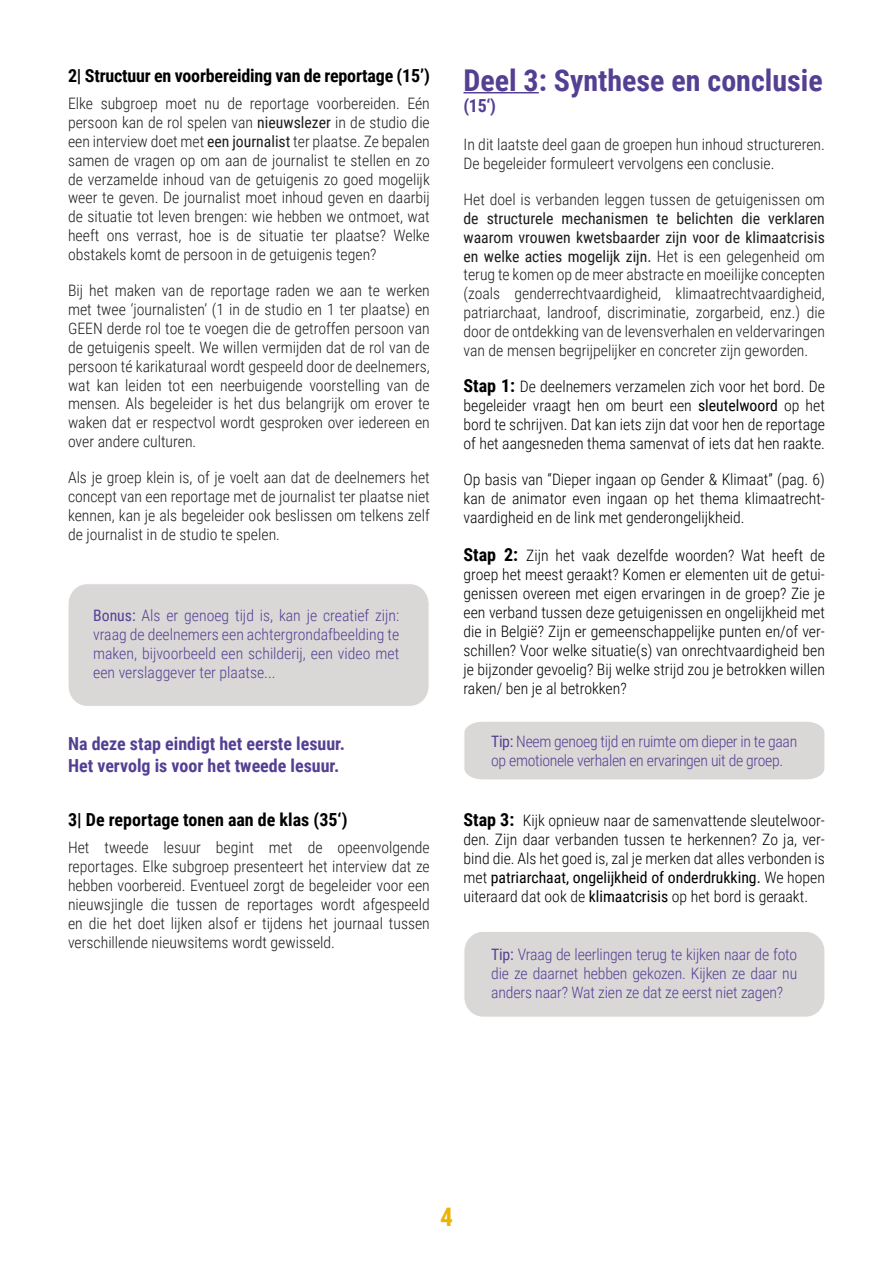
<style>
.page{position:relative;width:893px;height:1263px;background:#fff}
.page>*{position:absolute;margin:0;border:0;box-sizing:border-box;transform-origin:0 0}
.t1{font:700 30px "Roboto Condensed";color:#544093}
.t2{font:700 25.5px "Roboto Condensed";color:#edb300}
.t3{font:700 18px "Roboto Condensed";letter-spacing:-.01em;color:#000}
.t4{font:700 18px/21.6px "Roboto Condensed";color:#544093}
.t5{font:300 15.75px/18.9px "Roboto Condensed";color:#1d1d1b;text-align:justify}
.t6{font:300 15.75px/18.9px "Roboto Condensed";color:#000;text-align:justify}
.t7{font:300 15.75px/18.9px "Roboto Condensed";letter-spacing:-.01em;color:#544093;text-align:justify}
.s1{font-weight:400}
.s2{font-weight:700;font-size:18px}
</style>
<div class="page">
<div style="left:68px;top:584px;width:361px;height:122px;background:#dad7d7;border-radius:20px"></div>
<div style="left:68px;top:583px;width:361px;height:124px;border:1px solid #fff;border-radius:20px"></div>
<hr style="left:463px;top:92px;width:76px;height:1px;background:#544093">
<div style="left:464px;top:721px;width:361px;height:59px;background:#dad7d7"></div>
<div style="left:464px;top:931px;width:361px;height:86px;background:#dad7d7;border-radius:20px"></div>
<div style="left:463px;top:931px;width:362px;height:86px;border:1px solid #fff;border-radius:20px"></div>
<p class="t3" style="left:68px;top:63px;width:363px">2| Structuur en voorbereiding van de reportage (15’)</p>
<p class="t5" style="left:68px;top:93px;width:363px">Elke subgroep moet nu de reportage voorbereiden. Eén persoon kan de rol spelen van <span class="s1">nieuwslezer</span> in de studio die een interview doet met <span class="s1">een journalist</span> ter plaatse. Ze bepalen samen de vragen op om aan de journalist te stellen en zo de verzamelde inhoud van de getuigenis zo goed mogelijk weer te geven. De journalist moet inhoud geven en daarbij de situatie tot leven brengen: wie hebben we ontmoet, wat heeft ons verrast, hoe is de situatie ter plaatse? Welke obstakels komt de persoon in de getuigenis tegen?</p>
<p class="t5" style="left:68px;top:280px;width:363px">Bij het maken van de reportage raden we aan te werken met twee ‘journalisten’ (1 in de studio en 1 ter plaatse) en GEEN derde rol toe te voegen die de getroffen persoon van de getuigenis speelt. We willen vermijden dat de rol van de persoon té karikaturaal wordt gespeeld door de deelnemers, wat kan leiden tot een neerbuigende voorstelling van de mensen. Als begeleider is het dus belangrijk om erover te waken dat er respectvol wordt gesproken over iedereen en over andere culturen.</p>
<p class="t5" style="left:68px;top:468px;width:363px">Als je groep klein is, of je voelt aan dat de deelnemers het concept van een reportage met de journalist ter plaatse niet kennen, kan je als begeleider ook beslissen om telkens zelf de journalist in de studio te spelen.</p>
<p class="t7" style="left:93px;top:606px;width:308px"><span class="s1">Bonus:</span> Als er genoeg tijd is, kan je creatief zijn: vraag de deelnemers een achtergrondafbeelding te maken, bijvoorbeeld een schilderij, een video met een verslaggever ter plaatse...</p>
<p class="t4" style="left:68px;top:732px;width:278px">Na deze stap eindigt het eerste lesuur.<br>Het vervolg is voor het tweede lesuur.</p>
<p class="t3" style="left:68px;top:807px;width:281px">3| De reportage tonen aan de klas (35‘)</p>
<p class="t5" style="left:68px;top:838px;width:363px">Het tweede lesuur begint met de opeenvolgende reportages. Elke subgroep presenteert het interview dat ze hebben voorbereid. Eventueel zorgt de begeleider voor een nieuwsjingle die tussen de reportages wordt afgespeeld en die het doet lijken alsof er tijdens het journaal tussen verschillende nieuwsitems wordt gewisseld.</p>
<h1 class="t1" style="left:463px;top:59px;width:361px">Deel 3: Synthese en conclusie</h1>
<p class="t4" style="left:463px;top:94px;width:34px">(15‘)</p>
<p class="t5" style="left:463px;top:134px;width:363px">In dit laatste deel gaan de groepen hun inhoud structureren.<br>De begeleider formuleert vervolgens een conclusie.</p>
<p class="t5" style="left:463px;top:189px;width:363px">Het doel is verbanden leggen tussen de getuigenissen om</p>
<p class="t5" style="left:463px;top:208px;width:363px"><span class="s1">de structurele mechanismen te belichten die verklaren waarom vrouwen kwetsbaarder zijn voor de klimaatcrisis en welke acties mogelijk zijn.</span> Het is een gelegenheid om terug te komen op de meer abstracte en moeilijke concepten (zoals genderrechtvaardigheid, klimaatrechtvaardigheid, patriarchaat, landroof, discriminatie, zorgarbeid, enz.) die door de ontdekking van de levensverhalen en veldervaringen van de mensen begrijpelijker en concreter zijn geworden.</p>
<p class="t6" style="left:463px;top:376px;width:363px"><span class="s2">Stap 1:</span> De deelnemers verzamelen zich voor het bord. De begeleider vraagt hen om beurt een <span class="s1">sleutelwoord</span> op het bord te schrijven. Dat kan iets zijn dat voor hen de reportage of het aangesneden thema samenvat of iets dat hen raakte.</p>
<p class="t6" style="left:463px;top:469px;width:363px">Op basis van “Dieper ingaan op Gender &amp; Klimaat” (pag. 6) kan de animator even ingaan op het thema klimaatrecht&shy;vaardigheid en de link met genderongelijkheid.</p>
<p class="t6" style="left:463px;top:545px;width:363px"><span class="s2">Stap 2:</span> Zijn het vaak dezelfde woorden? Wat heeft de groep het meest geraakt? Komen er elementen uit de getui&shy;genissen overeen met eigen ervaringen in de groep? Zie je een verband tussen deze getuigenissen en ongelijkheid met die in België? Zijn er gemeenschappelijke punten en/of ver&shy;schillen? Voor welke situatie(s) van onrechtvaardigheid ben je bijzonder gevoelig? Bij welke strijd zou je betrokken willen raken/ ben je al betrokken?</p>
<p class="t7" style="left:491px;top:731px;width:308px"><span class="s1">Tip:</span> Neem genoeg tijd en ruimte om dieper in te gaan op emotionele verhalen en ervaringen uit de groep.</p>
<p class="t6" style="left:463px;top:810px;width:363px"><span class="s2">Stap 3:</span> Kijk opnieuw naar de samenvattende sleutelwoor&shy;den. Zijn daar verbanden tussen te herkennen? Zo ja, ver&shy;bind die. Als het goed is, zal je merken dat alles verbonden is met <span class="s1">patriarchaat, ongelijkheid of onderdrukking.</span> We hopen uiteraard dat ook de <span class="s1">klimaatcrisis</span> op het bord is geraakt.</p>
<p class="t7" style="left:491px;top:945px;width:308px"><span class="s1">Tip:</span> Vraag de leerlingen terug te kijken naar de foto die ze daarnet hebben gekozen. Kijken ze daar nu anders naar? Wat zien ze dat ze eerst niet zagen?</p>
<h2 class="t2" style="left:440px;top:1199px;width:14px">4</h2>
</div>
